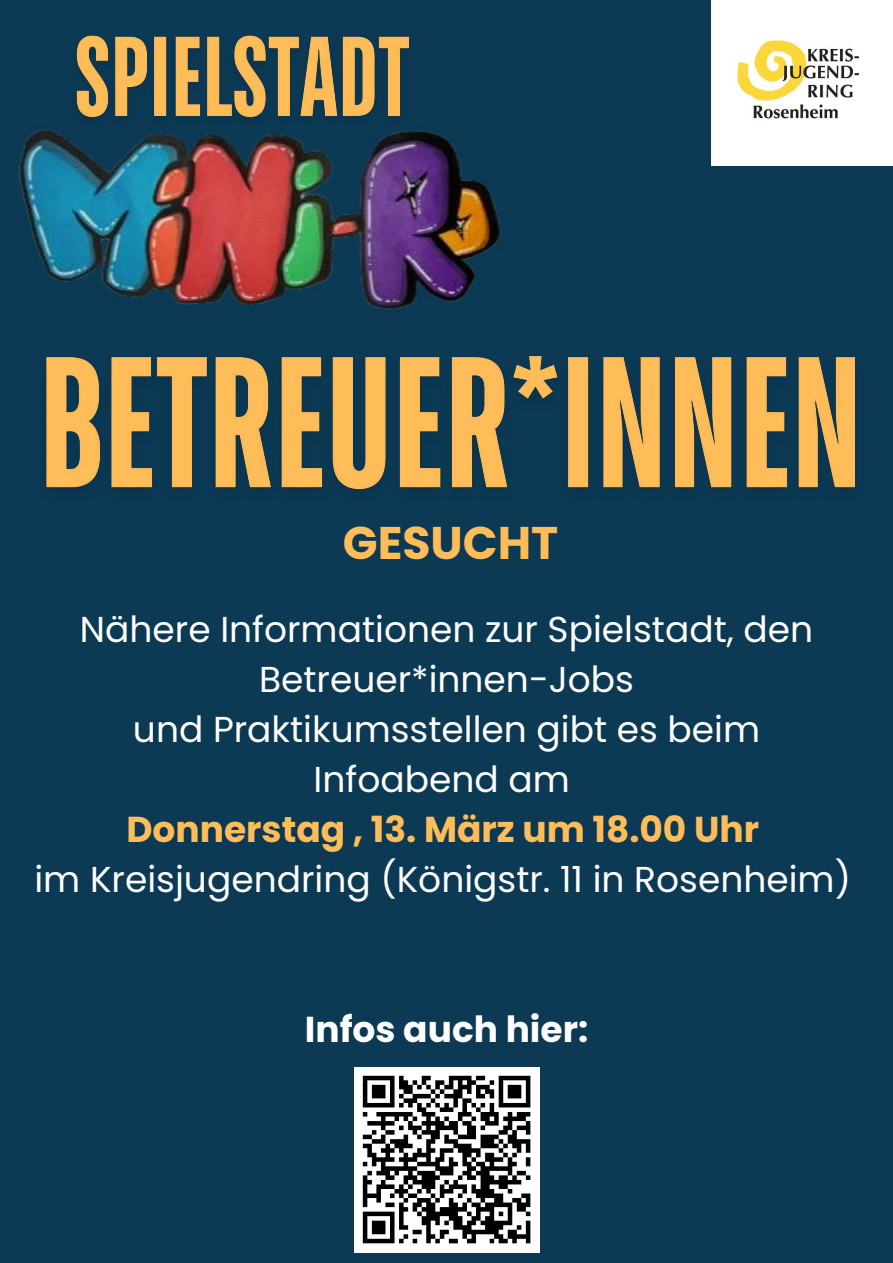
<style>
.page{position:relative;width:893px;height:1263px;background:#0c3954}
.page>*{position:absolute;margin:0;border:0;box-sizing:border-box;transform-origin:0 0}
.t1{font:700 45.75px "Poppins";color:#ffbd59}
.t2{font:36px/50.1px "Poppins";color:#fff;text-align:center}
.t3{font:700 36px "Poppins";color:#ffbd59}
.t4{font:700 36px "Poppins";color:#fff}
</style>
<div class="page">
<img style="left:18px;top:129px;width:482px;height:180px">
<div style="left:354px;top:1067px;width:185px;height:185px;background:#fff"></div>
<svg style="left:362px;top:1075px;width:169px;height:169px"></svg>
<img style="left:711px;top:0;width:182px;height:166px">
<img style="left:46px;top:356px;width:810px;height:134px">
<img style="left:65px;top:35px;width:355px;height:107px">
<p class="t1" style="left:343px;top:511px;width:217px">GESUCHT</p>
<p class="t2" style="left:80px;top:604px;width:735px">Nähere Informationen zur Spielstadt, den<br>Betreuer*innen-Jobs<br>und Praktikumsstellen gibt es beim<br>Infoabend am</p>
<p class="t3" style="left:126px;top:804px;width:634px">Donnerstag , 13. März um 18.00 Uhr</p>
<p class="t2" style="left:34px;top:854px;width:818px">im Kreisjugendring (Königstr. 11 in Rosenheim)</p>
<p class="t4" style="left:305px;top:1004px;width:285px">Infos auch hier:</p>
</div>
